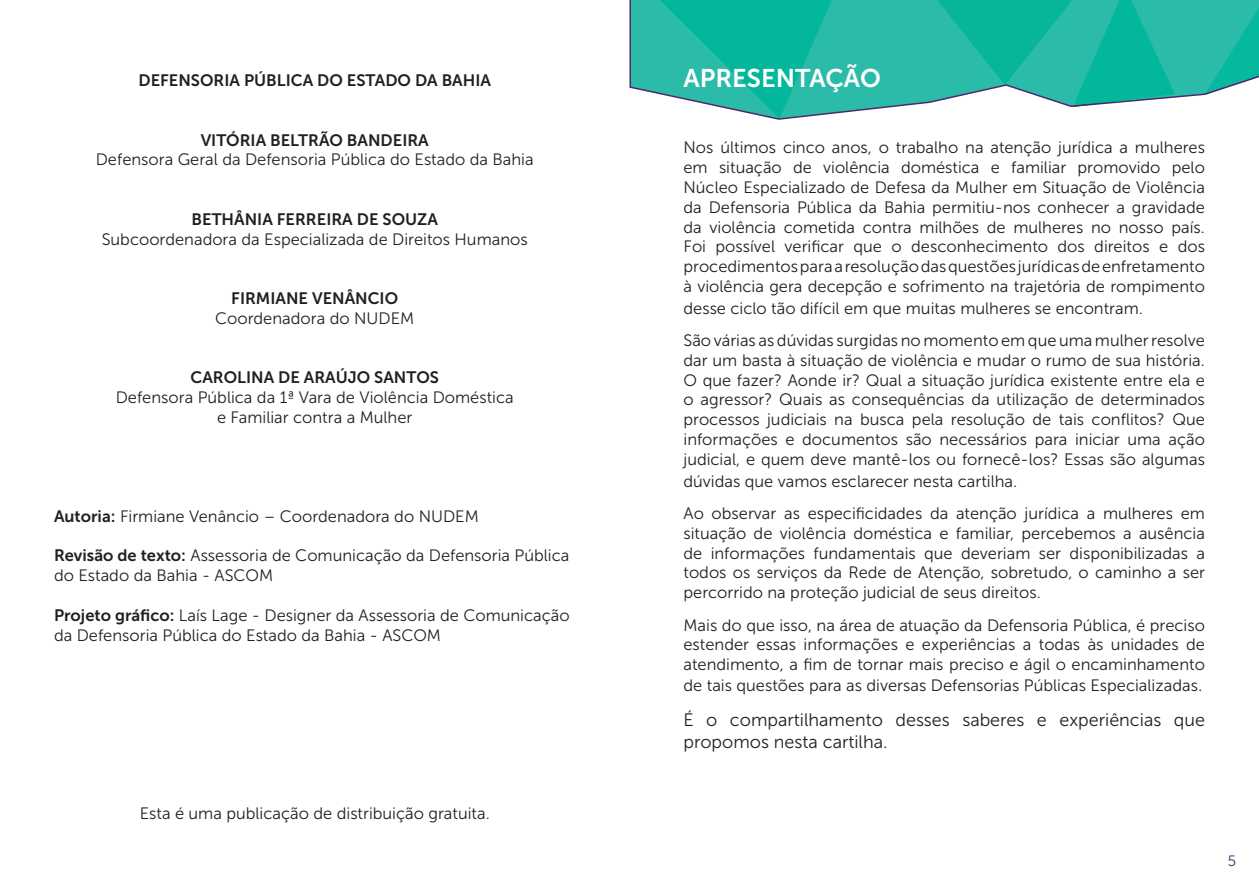
<style>
.page{position:relative;width:1259px;height:893px;background:#fff}
.page>*{position:absolute;margin:0;border:0;box-sizing:border-box;transform-origin:0 0}
.t1{font:25.5px "Museo Sans 700";color:#fff}
.t2{font:18px/22.5px "Museo Sans 300";color:#231f20}
.t3{font:16.5px/19.8px "Museo Sans 300";color:#231f20;text-align:justify}
.t4{font:16.5px "Museo Sans 700";color:#231f20}
.t5{font:15px "Museo Sans 300";color:#4e286e}
.s1{font-family:"Museo Sans 700"}
.s2{font-size:17.7px}
</style>
<div class="page">
<svg style="left:629px;top:0;width:630px;height:120px;fill:#2abca8"></svg>
<svg style="left:660px;top:0;width:172px;height:119px;background:#26bca7"></svg>
<svg style="left:1205px;top:8px;width:54px;height:86px;background:#30bdaa"></svg>
<svg style="left:937px;top:0;width:238px;height:108px;background:#2dbda8"></svg>
<p class="t4" style="left:138px;top:71px;width:354px">DEFENSORIA PÚBLICA DO ESTADO DA BAHIA</p>
<p class="t4" style="left:201px;top:131px;width:230px">VITÓRIA BELTRÃO BANDEIRA</p>
<p class="t3" style="left:96px;top:150px;width:439px">Defensora Geral da Defensoria Pública do Estado da Bahia</p>
<p class="t4" style="left:192px;top:210px;width:248px">BETHÂNIA FERREIRA DE SOUZA</p>
<p class="t3" style="left:102px;top:229px;width:427px">Subcoordenadora da Especializada de Direitos Humanos</p>
<p class="t4" style="left:231px;top:289px;width:168px">FIRMIANE VENÂNCIO</p>
<p class="t3" style="left:215px;top:308px;width:200px">Coordenadora do NUDEM</p>
<p class="t4" style="left:190px;top:368px;width:250px">CAROLINA DE ARAÚJO SANTOS</p>
<p class="t3" style="left:116px;top:388px;width:399px;text-align:center">Defensora Pública da 1ª Vara de Violência Doméstica e Familiar contra a Mulher</p>
<p class="t3" style="left:54px;top:506px;width:426px"><span class="s1">Autoria:</span> Firmiane Venâncio – Coordenadora do NUDEM</p>
<p class="t3" style="left:54px;top:546px;width:517px"><span class="s1">Revisão de texto:</span> Assessoria de Comunicação da Defensoria Pública do Estado da Bahia - ASCOM</p>
<p class="t3" style="left:54px;top:605px;width:517px"><span class="s1">Projeto gráfico:</span> Laís Lage - Designer da Assessoria de Comunicação da Defensoria Pública do Estado da Bahia - ASCOM</p>
<p class="t3" style="left:140px;top:803px;width:351px">Esta é uma publicação de distribuição gratuita.</p>
<h1 class="t1" style="left:683px;top:64px;width:199px">APRESENTAÇÃO</h1>
<p class="t3" style="left:683px;top:138px;width:523px">Nos últimos cinco anos, o trabalho na atenção jurídica a mulheres em situação de violência doméstica e familiar promovido pelo Núcleo Especializado de Defesa da Mulher em Situação de Violência da Defensoria Pública da Bahia permitiu-nos conhecer a gravidade da violência cometida contra milhões de mulheres no nosso país.<br>Foi possível verificar que o desconhecimento dos direitos e dos procedimentos para a resolução das questões jurídicas de enfretamento à violência gera decepção e sofrimento na trajetória de rompimento</p>
<p class="t3" style="left:683px;top:292px;width:523px;line-height:32.4px">desse ciclo tão difícil em que muitas mulheres se encontram.<br>São várias as dúvidas surgidas no momento em que uma mulher resolve</p>
<p class="t3" style="left:683px;top:350px;width:523px">dar um basta à situação de violência e mudar o rumo de sua história.<br>O que fazer? Aonde ir? Qual a situação jurídica existente entre ela e o agressor? Quais as consequências da utilização de determinados processos judiciais na busca pela resolução de tais conflitos? Que informações e documentos são necessários para iniciar uma ação judicial, e quem deve mantê-los ou fornecê-los? Essas são algumas</p>
<p class="t3" style="left:683px;top:465px;width:523px;line-height:32.4px">dúvidas que vamos esclarecer nesta cartilha.<br>Ao observar as especificidades da atenção jurídica a mulheres em</p>
<p class="t3" style="left:683px;top:523px;width:523px">situação de violência doméstica e familiar, percebemos a ausência de informações fundamentais que deveriam ser disponibilizadas a todos os serviços da Rede de Atenção, sobretudo, o caminho a ser percorrido na proteção judicial de seus direitos.</p>
<p class="t3" style="left:683px;top:615px;width:523px;line-height:20.2px">Mais do que isso, na área de atuação da Defensoria Pública, é preciso estender essas informações e experiências a todas às unidades de atendimento, a fim de tornar mais preciso e ágil o encaminhamento de tais questões para as diversas Defensorias Públicas Especializadas<span class="s2">.</span></p>
<p class="t2" style="left:683px;top:708px;width:523px">É o compartilhamento desses saberes e experiências que propomos nesta cartilha.</p>
<p class="t5" style="left:1227px;top:853px;width:10px">5</p>
</div>
